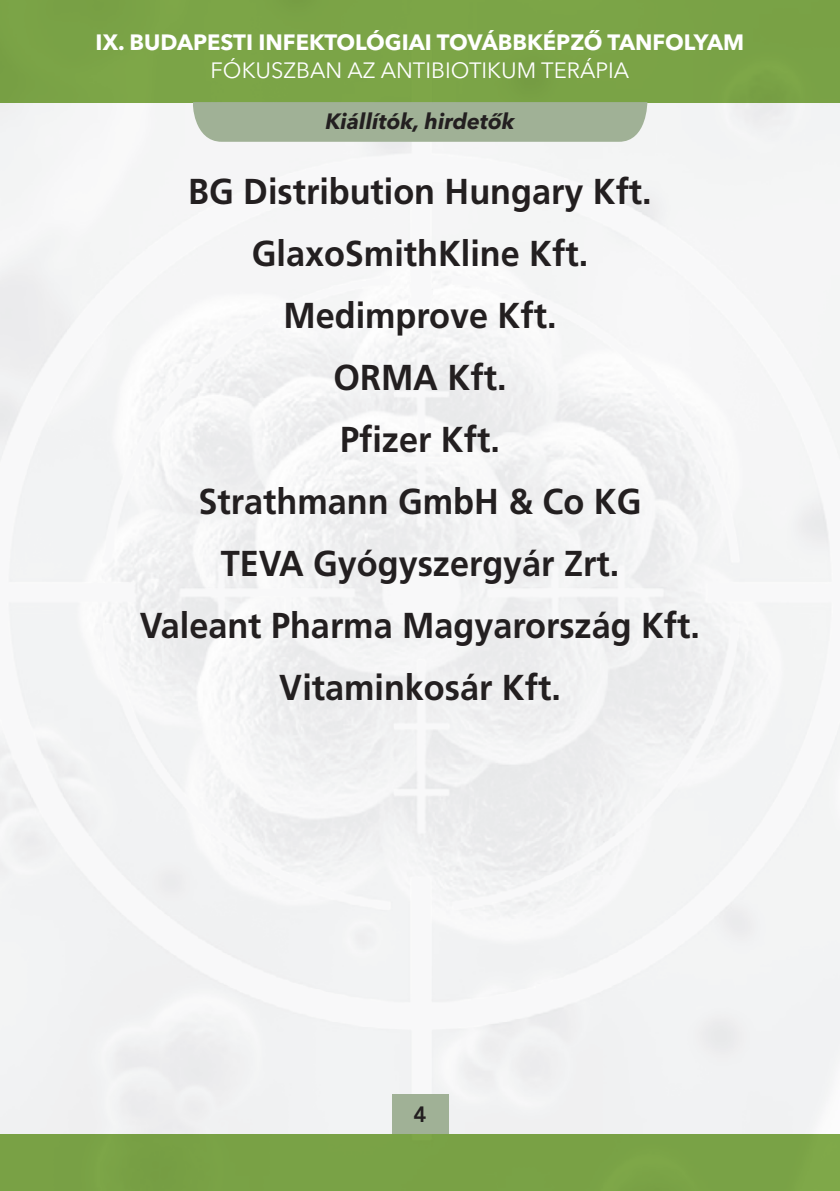
<style>
.page{position:relative;width:840px;height:1191px;background:#fff}
.page>*{position:absolute;margin:0;border:0;box-sizing:border-box;transform-origin:0 0}
.t1{font:36px/62px "Frutiger M Medium";color:#231f20;text-align:center;scale:.95 1}
.t2{font:700 22px "Avenir Next";color:#fff}
.t3{font:22px "Avenir Next";color:#fff}
.t4{font:italic 700 22px "Avenir Next";color:#231f20}
.t5{font:800 22px "Avenir";color:#231f20}
</style>
<div class="page">
<img style="left:0;top:0;width:839px;height:1191px">
<div style="left:192px;top:102px;width:455px;height:40px;background:#a0b196"></div>
<div style="left:391px;top:1094px;width:57px;height:40px;background:#a0b196"></div>
<p class="t2" style="left:96px;top:24px;width:649px">IX. BUDAPESTI INFEKTOLÓGIAI TOVÁBBKÉPZŐ TANFOLYAM</p>
<p class="t3" style="left:210px;top:52px;width:420px">FÓKUSZBAN AZ ANTIBIOTIKUM TERÁPIA</p>
<p class="t4" style="left:325px;top:102px;width:190px">Kiállítók, hirdetők</p>
<p class="t1" style="left:140px;top:163px;width:590px">BG Distribution Hungary Kft.<br>GlaxoSmithKline Kft.<br>Medimprove Kft.<br>ORMA Kft.<br>Pfizer Kft.<br>Strathmann GmbH &amp; Co KG<br>TEVA Gyógyszergyár Zrt.<br>Valeant Pharma Magyarország Kft.<br>Vitaminkosár Kft.</p>
<p class="t5" style="left:413px;top:1097px;width:15px">4</p>
</div>
